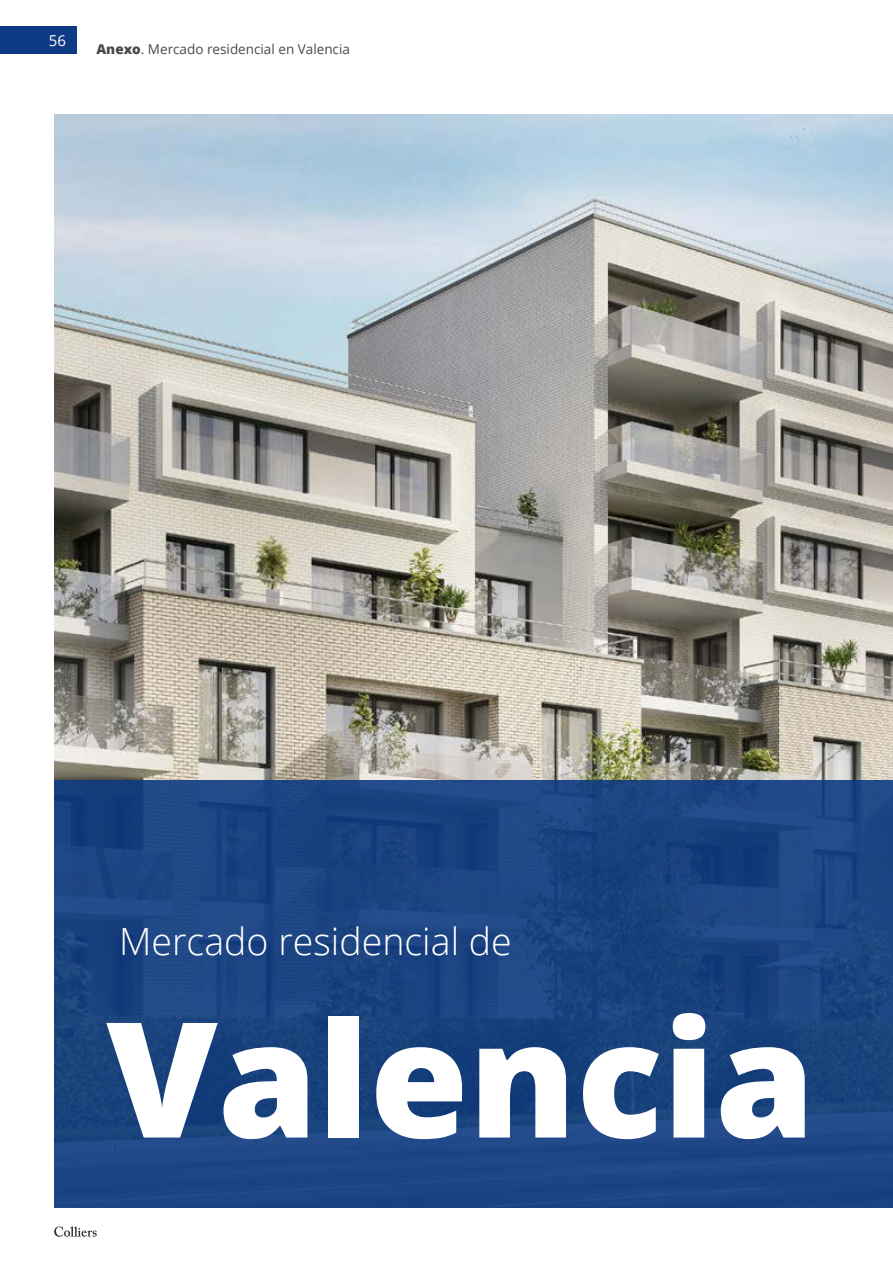
<style>
.page{position:relative;width:893px;height:1263px;background:#fff}
.page>*{position:absolute;margin:0;border:0;box-sizing:border-box;transform-origin:0 0}
.t1{font:800 160.5px "Open Sans";color:#fff}
.t2{font:300 37.5px "Open Sans";color:#fff}
.t3{font:15px "Open Sans";color:#fff}
.t4{font:13.5px "Open Sans";color:#4a4a4d}
.s1{font-weight:800}
</style>
<div class="page">
<div style="left:0;top:27px;width:77px;height:27px;background:#0e3b83"></div>
<svg style="left:54px;top:1226px;width:43px;height:11px"></svg>
<img style="left:54px;top:115px;width:839px;height:665px">
<div style="left:54px;top:780px;width:839px;height:428px;background:#1b4481"></div>
<p class="t3" style="left:49px;top:30px;width:19px">56</p>
<p class="t4" style="left:97px;top:40px;width:255px"><span class="s1">Anexo</span>. Mercado residencial en Valencia</p>
<h2 class="t2" style="left:119px;top:915px;width:394px">Mercado residencial de</h2>
<h1 class="t1" style="left:106px;top:957px;width:710px">Valencia</h1>
</div>
